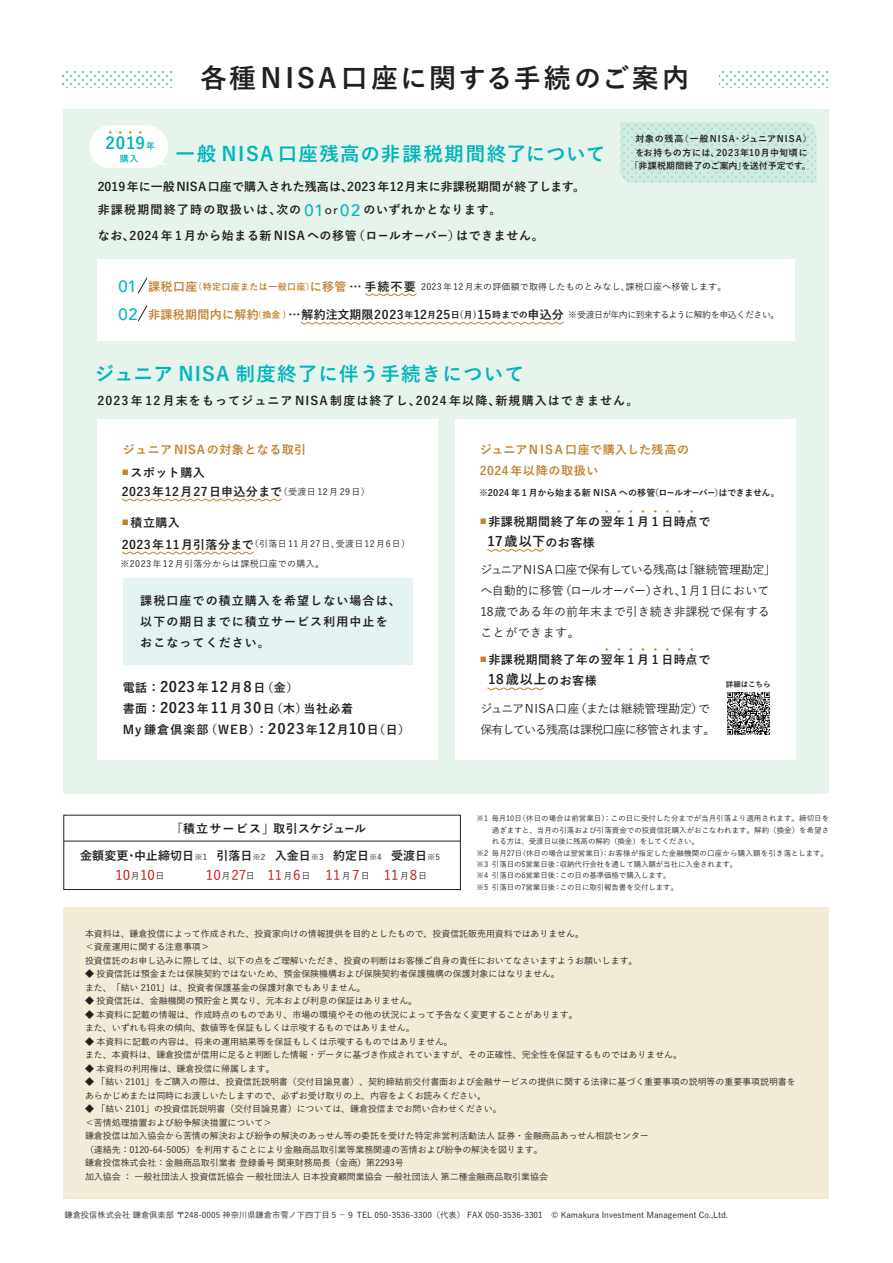
<style>
.page{position:relative;width:893px;height:1263px;background:#fff}
.page>*{position:absolute;margin:0;border:0;box-sizing:border-box;transform-origin:0 0}
.t1{font:700 27px "Yu Go";letter-spacing:.11em;color:#231f20}
.t2{font:700 19.5px "Yu Go";letter-spacing:.06em;color:#00b6bc}
.t3{font:700 16.5px "Yu Go";color:#00b6bc}
.t4{font:500 16.5px "Avenir";color:#00b6bc}
.t5{font:500 13.5px "Yu Go";color:#c4121a}
.t6{font:700 13.2px "Yu Go";letter-spacing:.04em;color:#231f20}
.t7{font:700 12px/21px "Yu Go";letter-spacing:.09em;color:#231f20}
.t8{font:700 12px "Yu Go";letter-spacing:.05em;color:#231f20}
.t9{font:500 12px/21px "Yu Go";letter-spacing:-.015em;color:#231f20}
.t10{font:700 12px/23.2px "Yu Go";letter-spacing:.03em;color:#231f20}
.t11{font:700 12px/21px "Yu Go";letter-spacing:.04em;color:#c4812f}
.t12{font:700 12px/26.1px "Yu Go";color:#231f20}
.t13{font:500 12px/21px "Yu Go";letter-spacing:-.065em;color:#231f20}
.t14{font:500 9px/13.5px "Yu Go";letter-spacing:-.01em;color:#231f20}
.t15{font:500 9px "Yu Go";letter-spacing:-.05em;color:#231f20}
.t16{font:500 9px "Yu Go";letter-spacing:.02em;color:#231f20}
.t17{font:500 9px/19.2px "Yu Go";letter-spacing:.04em;color:#231f20}
.t18{font:700 9px "Yu Go";letter-spacing:-.015em;color:#231f20}
.t19{font:700 9px "Yu Go";letter-spacing:.085em;color:#231f20}
.t20{font:700 9px "Yu Go";letter-spacing:.07em;color:#231f20}
.t21{font:700 9px "Yu Go";letter-spacing:-.01em;color:#231f20}
.t22{font:700 9px "Yu Go";color:#00b6bc}
.t23{font:500 8.25px "Yu Go";color:#231f20}
.t24{font:500 7.5px/11.4px "Yu Go";letter-spacing:-.015em;color:#231f20;text-align:justify}
.t25{font:700 7.5px "Yu Go";letter-spacing:-.01em;color:#231f20}
.s1{font-size:9px}
.s2{font-family:"Avenir";font-weight:500;font-size:16.5px;color:#00b6bc}
.s3{font-family:"Avenir";font-weight:500}
.s4{font-family:"Avenir";font-size:16.5px;color:#00b6bc}
.s5{font-weight:700;font-size:12px;color:#c4812f}
.s6{font-weight:700;color:#c4812f}
.s7{font-weight:700;font-size:12px}
.s8{font-weight:700}
.s9{font-weight:500;font-size:9px}
.s10{font-size:12px}
.s11{font-size:14.4px}
.s12{font-weight:500;font-size:8.25px}
.s13{font-size:9px;color:#231f20}
</style>
<div class="page">
<div style="left:64px;top:907px;width:765px;height:292px;background:#f1ebd8"></div>
<div style="left:64px;top:109px;width:765px;height:685px;background:#e6f4eb"></div>
<div style="left:98px;top:419px;width:340px;height:341px;background:#fff"></div>
<div style="left:455px;top:419px;width:340px;height:341px;background:#fff"></div>
<div style="left:98px;top:259px;width:697px;height:82px;background:#fff"></div>
<div style="left:63px;top:815px;width:398px;height:75px;border:1px solid #231f20"></div>
<hr style="left:64px;top:841px;width:396px;height:1px;background:#231f20">
<svg style="left:719px;top:72px;width:110px;height:15px"></svg>
<svg style="left:62px;top:72px;width:110px;height:15px"></svg>
<div style="left:123px;top:578px;width:289px;height:87px;background:#e5f4f2"></div>
<img style="left:727px;top:692px;width:43px;height:43px">
<svg style="left:138px;top:277px;width:9px;height:17px"></svg>
<svg style="left:138px;top:305px;width:9px;height:17px"></svg>
<svg style="left:122px;top:498px;width:160px;height:4px"></svg>
<svg style="left:365px;top:293px;width:52px;height:3px"></svg>
<svg style="left:300px;top:322px;width:264px;height:3px"></svg>
<svg style="left:122px;top:551px;width:132px;height:4px"></svg>
<svg style="left:487px;top:549px;width:57px;height:3px"></svg>
<svg style="left:487px;top:687px;width:57px;height:3px"></svg>
<div style="left:89px;top:125px;width:79px;height:43px;background:#fff;border-radius:21px"></div>
<svg style="left:620px;top:122px;width:196px;height:61px;background:#cbe8df"></svg>
<h1 class="t1" style="left:200px;top:63px;width:490px">各種NISA口座に関する手続のご案内</h1>
<h3 class="t11" style="left:105px;top:122px;width:43px">・・・・</h3>
<h3 class="t3" style="left:105px;top:134px;width:51px">2019<span class="s1">年</span></h3>
<p class="t22" style="left:120px;top:153px;width:20px">購入</p>
<h3 class="t10" style="left:98px;top:175px;width:489px">2019年に一般NISA口座で購入された残高は、2023年12月末に非課税期間が終了します。非課税期間終了時の取扱いは、次の <span class="s2">01</span><span class="s3">or</span><span class="s2">02</span> のいずれかとなります。</h3>
<h3 class="t8" style="left:98px;top:229px;width:447px">なお、2024 年 1 月から始まる新 NISA への移管（ロールオーバー）はできません。</h3>
<h2 class="t2" style="left:176px;top:143px;width:431px">一般 NISA 口座残高の非課税期間終了について</h2>
<p class="t19" style="left:635px;top:134px;width:178px">対象の残高（一般NISA・ジュニアNISA）</p>
<p class="t20" style="left:635px;top:148px;width:174px">をお持ちの方には、2023年10月中旬頃に</p>
<p class="t21" style="left:630px;top:161px;width:182px">「非課税期間終了のご案内」を送付予定です。</p>
<h3 class="t4" style="left:118px;top:272px;width:20px">01</h3>
<p class="t15" style="left:118px;top:306px;width:663px"><span class="s4">02</span> <span class="s5">非課税期間内に解約</span><span class="s6">（換金 )</span> <span class="s7">…解約注文期限2023</span><span class="s8">年</span><span class="s7">12</span><span class="s8">月</span><span class="s7">25</span><span class="s8">日（月)</span><span class="s7">15</span><span class="s8">時までの</span><span class="s7">申込分</span> ※受渡日が年内に到来するように解約を申込ください。</p>
<p class="t16" style="left:148px;top:279px;width:580px"><span class="s5">課税口座</span><span class="s6">（特定口座または一般口座）</span><span class="s5">に移管</span> <span class="s7">… 手続不要</span> 2023 年 12 月末の評価額で取得したものとみなし、課税口座へ移管します。</p>
<h2 class="t2" style="left:95px;top:363px;width:431px">ジュニア NISA 制度終了に伴う手続きについて</h2>
<h3 class="t7" style="left:97px;top:390px;width:542px">2023 年 12 月末をもってジュニア NISA 制度は終了し、2024 年以降、新規購入はできません。</h3>
<h3 class="t11" style="left:123px;top:440px;width:185px">ジュニアNISAの対象となる取引</h3>
<h3 class="t11" style="left:480px;top:440px;width:211px">ジュニアNISA 口座で購入した残高の<br>2024年以降の取扱い</h3>
<h3 class="t8" style="left:122px;top:466px;width:85px"><sup>■</sup> スポット購入</h3>
<h3 class="t8" style="left:122px;top:516px;width:60px"><sup>■</sup> 積立購入</h3>
<h3 class="t8" style="left:122px;top:485px;width:250px">2023年12月27日申込分まで<span class="s9">（受渡日12月29日）</span></h3>
<p class="t18" style="left:479px;top:487px;width:302px">※2024 年 1 月から始まる新 NISA への移管（ロールオーバー）はできません。</p>
<h3 class="t11" style="left:601px;top:501px;width:98px">・・・・・・・・</h3>
<h3 class="t8" style="left:480px;top:515px;width:232px"><sup>■</sup> 非課税期間終了年の翌年 1 月 1 日時点で</h3>
<h3 class="t6" style="left:487px;top:534px;width:109px">17歳以下<span class="s10">のお客様</span></h3>
<p class="t17" style="left:121px;top:533px;width:291px"><span class="s7">2023年11月引落分まで</span>（引落日11月27日、受渡日12月6日）※2023年12月引落分からは課税口座での購入。</p>
<h3 class="t7" style="left:140px;top:591px;width:262px">課税口座での積立購入を希望しない場合は、以下の期日までに積立サービス利用中止をおこなってください。</h3>
<h3 class="t7" style="left:123px;top:677px;width:289px">電話：<span class="s11">2023</span> 年<span class="s11">12</span> 月<span class="s11">8</span>日（金）<br>書面：<span class="s11">2023</span> 年<span class="s11">11</span> 月<span class="s11">30</span>日（木）当社必着<br>My 鎌倉倶楽部（WEB）：<span class="s11">2023</span>年<span class="s11">12</span>月<span class="s11">10</span>日（日）</h3>
<p class="t25" style="left:726px;top:679px;width:46px">詳細はこちら</p>
<h3 class="t9" style="left:480px;top:557px;width:297px">ジュニアNISA口座で保有している残高は「継続管理勘定」へ自動的に移管（ロールオーバー）され、1 月1日において<br>18歳である年の前年末まで引き続き非課税で保有することができます。</h3>
<h3 class="t11" style="left:601px;top:639px;width:98px">・・・・・・・・</h3>
<h3 class="t8" style="left:480px;top:653px;width:232px"><sup>■</sup> 非課税期間終了年の翌年 1 月 1 日時点で</h3>
<h3 class="t6" style="left:488px;top:672px;width:110px">18歳以上<span class="s10">のお客様</span></h3>
<h3 class="t13" style="left:480px;top:696px;width:237px">ジュニアNISA口座（または継続管理勘定）で保有している残高は課税口座に移管されます。</h3>
<h3 class="t12" style="left:80px;top:816px;width:362px;text-indent:91px">「積立サービス」取引スケジュール<br>金額変更・中止締切日<span class="s12">※1</span> 引落日<span class="s12">※2</span> 入金日<span class="s12">※3</span> 約定日<span class="s12">※4</span> 受渡日<span class="s12">※5</span></h3>
<h3 class="t5" style="left:115px;top:863px;width:50px">10<span class="s13">月</span>10<span class="s13">日</span></h3>
<h3 class="t5" style="left:206px;top:863px;width:223px">10<span class="s13">月</span>27<span class="s13">日</span> 11<span class="s13">月</span>6<span class="s13">日</span> 11<span class="s13">月</span>7<span class="s13">日</span> 11<span class="s13">月</span>8<span class="s13">日</span></h3>
<p class="t24" style="left:492px;top:812px;width:339px;text-align:left">毎月10日（休日の場合は前営業日）：この日に受付した分までが当月引落より適用されます。締切日を過ぎますと、当月の引落および引落資金での投資信託購入がおこなわれます。解約（換金）を希望される方は、受渡日以後に残高の解約（換金）をしてください。<br>毎月27日（休日の場合は翌営業日）：お客様が指定した金融機関の口座から購入額を引き落とします。引落日の5営業日後：収納代行会社を通して購入額が当社に入金されます。<br>引落日の6営業日後：この日の基準価格で購入します。<br>引落日の7営業日後：この日に取引報告書を交付します。</p>
<p class="t24" style="left:477px;top:812px;width:13px">※1</p>
<p class="t24" style="left:477px;top:846px;width:13px">※2 ※3 ※4 ※5</p>
<p class="t14" style="left:85px;top:925px;width:554px">本資料は、鎌倉投信によって作成された、投資家向けの情報提供を目的としたもので、投資信託販売用資料ではありません。<br>＜資産運用に関する注意事項＞<br>投資信託のお申し込みに際しては、以下の点をご理解いただき、投資の判断はお客様ご自身の責任においてなさいますようお願いします。</p>
<p class="t14" style="left:85px;top:966px;width:476px">◆ 投資信託は預金または保険契約ではないため、預金保険機構および保険契約者保護機構の保護対象にはなりません。また、「結い 2101」は、投資者保護基金の保護対象でもありません。</p>
<p class="t14" style="left:85px;top:993px;width:334px">◆ 投資信託は、金融機関の預貯金と異なり、元本および利息の保証はありません。</p>
<p class="t14" style="left:85px;top:1006px;width:494px">◆ 本資料に記載の情報は、作成時点のものであり、市場の環境やその他の状況によって予告なく変更することがあります。また、いずれも将来の傾向、数値等を保証もしくは示唆するものではありません。</p>
<p class="t14" style="left:85px;top:1033px;width:599px">◆ 本資料に記載の内容は、将来の運用結果等を保証もしくは示唆するものではありません。<br>また、本資料は、鎌倉投信が信用に足ると判断した情報・データに基づき作成されていますが、その正確性、完全性を保証するものではありません。</p>
<p class="t14" style="left:85px;top:1060px;width:191px">◆ 本資料の利用権は、鎌倉投信に帰属します。</p>
<p class="t14" style="left:85px;top:1074px;width:712px">◆ 「結い 2101」をご購入の際は、投資信託説明書（交付目論見書）、契約締結前交付書面および金融サービスの提供に関する法律に基づく重要事項の説明等の重要事項説明書をあらかじめまたは同時にお渡しいたしますので、必ずお受け取りの上、内容をよくお読みください。</p>
<p class="t14" style="left:85px;top:1101px;width:565px">◆ 「結い 2101」の投資信託説明書（交付目論見書）については、鎌倉投信までお問い合わせください。<br>＜苦情処理措置および紛争解決措置について＞<br>鎌倉投信は加入協会から苦情の解決および紛争の解決のあっせん等の委託を受けた特定非営利活動法人 証券・金融商品あっせん相談センター（連絡先：0120-64-5005）を利用することにより金融商品取引業等業務関連の苦情および紛争の解決を図ります。<br>鎌倉投信株式会社：金融商品取引業者 登録番号 関東財務局長（金商）第2293号<br>加入協会 ： 一般社団法人 投資信託協会 一般社団法人 日本投資顧問業協会 一般社団法人 第二種金融商品取引業協会</p>
<p class="t23" style="left:64px;top:1208px;width:665px">鎌倉投信株式会社 鎌倉倶楽部 〒248-0005 神奈川県鎌倉市雪ノ下四丁目５－９ TEL 050-3536-3300（代表） FAX 050-3536-3301　© Kamakura Investment Management Co.,Ltd.</p>
</div>
